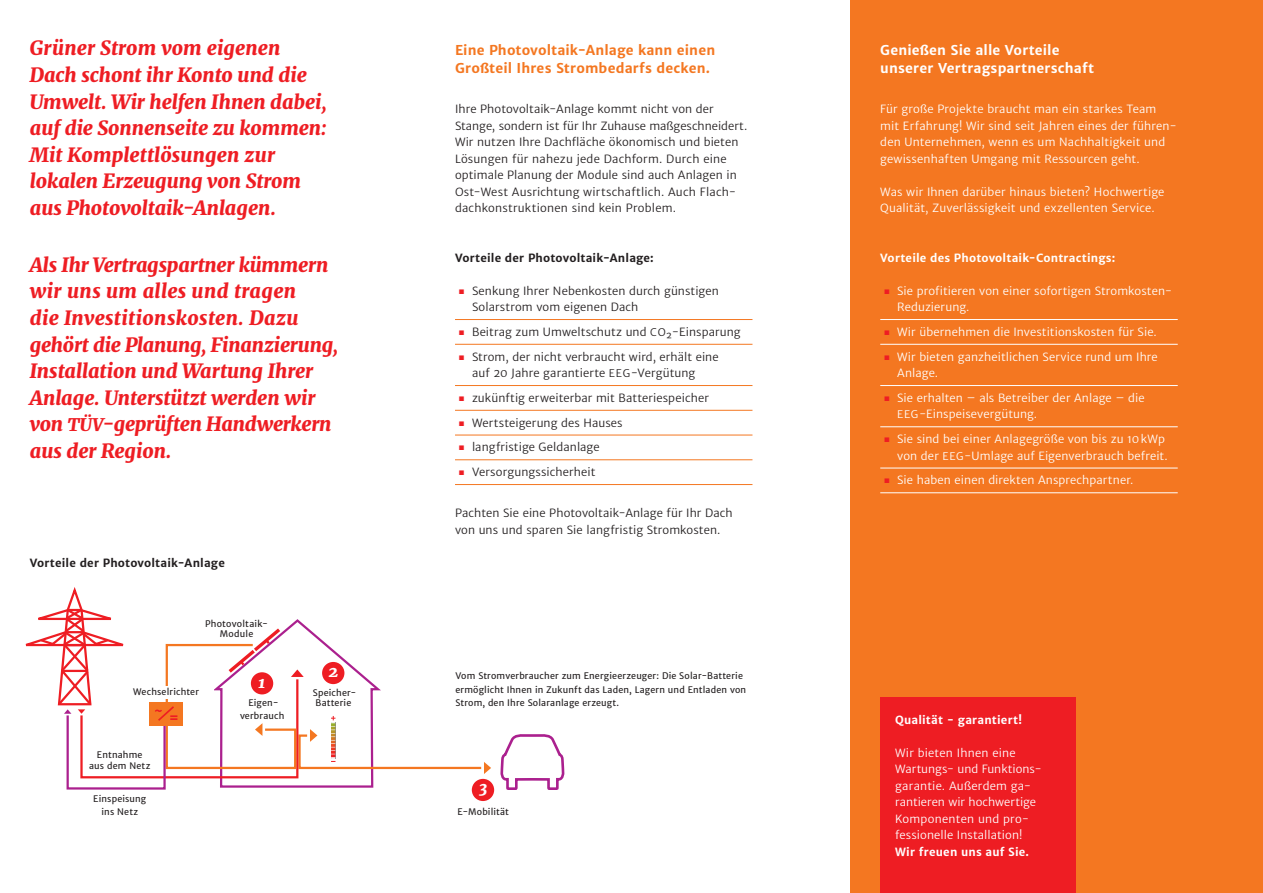
<style>
.page{position:relative;width:1263px;height:893px;background:#fff}
.page>*{position:absolute;margin:0;border:0;box-sizing:border-box;transform-origin:0 0}
.STS_H1_Einleitung_ro{font:italic 800 19.5px/26.7px "Merriweather";color:#ee1d23}
.t1{font:italic 800 16.2px "Merriweather";color:#fff}
.STS_H2_orange{font:700 13.5px/18px "Merriweather Sans";letter-spacing:.01em;color:#f47721}
.STS_H2_weiß{font:700 13.5px/18px "Merriweather Sans";letter-spacing:.01em;color:#fff}
.STS_Fliesstext_schwa{font:11.25px/16.5px "Merriweather Sans";letter-spacing:.01em;color:#231f20}
.STS_Fliesstext_schwa-2{font:11.25px/16.5px "Merriweather Sans";letter-spacing:.01em;color:#fff}
.STS_Fliesstext_weiß{font:11.25px/16.5px "Merriweather Sans";letter-spacing:.01em;color:#fff}
.STS_H3_Auszeichnung{font:700 11.25px "Merriweather Sans";letter-spacing:.015em;color:#231f20}
.STS_Fliesstext_weiß-2{font:700 11.25px "Merriweather Sans";letter-spacing:.015em;color:#fff}
.STS_H3_Auszeichnung-2{font:700 11.25px "Merriweather Sans";letter-spacing:.015em;color:#fff}
.STS_Grafiklegende_Kl{font:9px/10.8px "Merriweather Sans";letter-spacing:.02em;color:#231f20;text-align:center}
.s1{font-size:17.25px}
.s2{color:#ee1d23}
.s3{font-size:10.5px}
</style>
<div class="page">
<div style="left:850px;top:0;width:413px;height:893px;background:#f47721"></div>
<div style="left:880px;top:697px;width:196px;height:196px;background:#ee1d23"></div>
<div style="left:472px;top:779px;width:22px;height:22px;background:#ee1d23;border-radius:50%"></div>
<svg style="left:500px;top:734px;width:65px;height:56px"></svg>
<svg style="left:25px;top:587px;width:466px;height:204px"></svg>
<hr style="left:455px;top:319px;width:297px;height:1px;background:#f47721">
<hr style="left:455px;top:344px;width:297px;height:1px;background:#f47721">
<hr style="left:455px;top:385px;width:297px;height:1px;background:#f47721">
<hr style="left:455px;top:410px;width:297px;height:1px;background:#f47721">
<hr style="left:455px;top:435px;width:297px;height:1px;background:#f47721">
<hr style="left:455px;top:459px;width:297px;height:1px;background:#f47721">
<hr style="left:455px;top:484px;width:297px;height:1px;background:#f47721">
<hr style="left:880px;top:319px;width:298px;height:1px;background:#fff">
<hr style="left:880px;top:344px;width:298px;height:1px;background:#fff">
<hr style="left:880px;top:385px;width:298px;height:1px;background:#fff">
<hr style="left:880px;top:426px;width:298px;height:1px;background:#fff">
<hr style="left:880px;top:468px;width:298px;height:1px;background:#fff">
<hr style="left:880px;top:492px;width:298px;height:1px;background:#fff">
<p class="STS_H1_Einleitung_ro" style="left:30px;top:35px;width:298px">Grüner Strom vom eigenen<br>Dach schont ihr Konto und die<br>Umwelt. Wir helfen Ihnen dabei, auf die Sonnenseite zu kommen:<br>Mit Komplettlösungen zur lokalen Erzeugung von Strom aus Photovoltaik-Anlagen.</p>
<p class="STS_H1_Einleitung_ro" style="left:30px;top:251px;width:310px">Als Ihr Vertragspartner kümmern wir uns um alles und tragen<br>die Investitionskosten. Dazu gehört die Planung, Finanzierung,<br>Installation und Wartung Ihrer<br>Anlage. Unterstützt werden wir von <span class="s1">TÜV</span>-geprüften Handwerkern aus der Region.</p>
<p class="STS_H3_Auszeichnung" style="left:455px;top:251px;width:200px">Vorteile der Photovoltaik-Anlage:</p>
<p class="STS_H2_orange" style="left:455px;top:42px;width:262px">Eine Photovoltaik-Anlage kann einen<br>Großteil Ihres Strombedarfs decken.</p>
<p class="STS_Fliesstext_schwa" style="left:455px;top:101px;width:294px">Ihre Photovoltaik-Anlage kommt nicht von der Stange, sondern ist für Ihr Zuhause maßgeschneidert.<br>Wir nutzen Ihre Dachfläche ökonomisch und bieten Lösungen für nahezu jede Dachform. Durch eine optimale Planung der Module sind auch Anlagen in Ost-West Ausrichtung wirtschaftlich. Auch Flach&shy;dachkonstruktionen sind kein Problem.</p>
<p class="STS_Fliesstext_schwa" style="left:472px;top:282px;width:248px;text-indent:-13px"><span class="s2">■</span> Senkung Ihrer Nebenkosten durch günstigen<br>Solarstrom vom eigenen Dach</p>
<p class="STS_Fliesstext_schwa" style="left:459px;top:324px;width:208px"><span class="s2">■</span> Beitrag zum Umweltschutz und <span class="s3">CO</span></p>
<p class="STS_Fliesstext_schwa" style="left:666px;top:330px;width:8px">²</p>
<p class="STS_Fliesstext_schwa" style="left:672px;top:324px;width:70px">-Einsparung</p>
<p class="STS_Fliesstext_schwa" style="left:472px;top:348px;width:248px;text-indent:-13px"><span class="s2">■</span> Strom, der nicht verbraucht wird, erhält eine auf 20 Jahre garantierte <span class="s3">EEG</span>-Vergütung</p>
<p class="STS_Fliesstext_schwa" style="left:459px;top:390px;width:251px"><span class="s2">■</span> zukünftig erweiterbar mit Batteriespeicher</p>
<p class="STS_Fliesstext_schwa" style="left:459px;top:414px;width:165px"><span class="s2">■</span> Wertsteigerung des Hauses</p>
<p class="STS_Fliesstext_schwa" style="left:459px;top:439px;width:142px"><span class="s2">■</span> langfristige Geldanlage</p>
<p class="STS_Fliesstext_schwa" style="left:459px;top:464px;width:138px"><span class="s2">■</span> Versorgungssicherheit</p>
<p class="STS_Fliesstext_schwa" style="left:455px;top:505px;width:279px">Pachten Sie eine Photovoltaik-Anlage für Ihr Dach von uns und sparen Sie langfristig Stromkosten.</p>
<p class="STS_H3_Auszeichnung" style="left:30px;top:556px;width:197px">Vorteile der Photovoltaik-Anlage</p>
<p class="STS_Grafiklegende_Kl" style="left:205px;top:618px;width:65px">Photovoltaik-<br>Module</p>
<p class="STS_Grafiklegende_Kl" style="left:133px;top:687px;width:67px">Wechselrichter</p>
<p class="STS_Grafiklegende_Kl" style="left:89px;top:749px;width:63px">Entnahme aus dem Netz</p>
<p class="STS_Grafiklegende_Kl" style="left:93px;top:793px;width:55px;line-height:12.3px">Einspeisung ins Netz</p>
<p class="t1" style="left:258px;top:672px;width:9px">1</p>
<p class="STS_Grafiklegende_Kl" style="left:240px;top:697px;width:46px;line-height:12.3px">Eigen&shy;verbrauch</p>
<p class="t1" style="left:328px;top:661px;width:11px">2</p>
<p class="STS_Grafiklegende_Kl" style="left:313px;top:687px;width:45px;text-align:left">Speicher-<br>Batterie</p>
<p class="STS_Grafiklegende_Kl" style="left:455px;top:669px;width:292px;line-height:13.8px;text-align:left">Vom Stromverbraucher zum Energieerzeuger: Die Solar-Batterie ermöglicht Ihnen in Zukunft das Laden, Lagern und Entladen von<br>Strom, den Ihre Solaranlage erzeugt.</p>
<p class="t1" style="left:479px;top:777px;width:10px">3</p>
<p class="STS_Grafiklegende_Kl" style="left:458px;top:806px;width:53px">E-Mobilität</p>
<p class="STS_H2_weiß" style="left:880px;top:42px;width:215px">Genießen Sie alle Vorteile unserer Vertragspartnerschaft</p>
<p class="STS_Fliesstext_schwa-2" style="left:880px;top:101px;width:298px">Für große Projekte braucht man ein starkes Team mit Erfahrung! Wir sind seit Jahren eines der führen&shy;den Unternehmen, wenn es um Nachhaltigkeit und gewissenhaften Umgang mit Ressourcen geht.</p>
<p class="STS_Fliesstext_schwa-2" style="left:880px;top:183px;width:286px">Was wir Ihnen darüber hinaus bieten? Hochwertige<br>Qualität, Zuverlässigkeit und exzellenten Service.</p>
<p class="STS_H3_Auszeichnung-2" style="left:880px;top:251px;width:236px">Vorteile des Photovoltaik-Contractings:</p>
<p class="STS_Fliesstext_schwa-2" style="left:897px;top:282px;width:277px;text-indent:-13px"><span class="s2">■</span> Sie profitieren von einer sofortigen Stromkosten-<br>Reduzierung.</p>
<p class="STS_Fliesstext_schwa-2" style="left:884px;top:324px;width:274px"><span class="s2">■</span> Wir übernehmen die Investitionskosten für Sie.</p>
<p class="STS_Fliesstext_schwa-2" style="left:897px;top:348px;width:262px;text-indent:-13px"><span class="s2">■</span> Wir bieten ganzheitlichen Service rund um Ihre<br>Anlage.</p>
<p class="STS_Fliesstext_schwa-2" style="left:897px;top:390px;width:249px;text-indent:-13px"><span class="s2">■</span> Sie erhalten – als Betreiber der Anlage – die<br><span class="s3">EEG</span>-Einspeisevergütung.</p>
<p class="STS_Fliesstext_schwa-2" style="left:884px;top:431px;width:285px;text-align:right"><span class="s2">■</span> Sie sind bei einer Anlagegröße von bis zu 10kWp von der <span class="s3">EEG</span>-Umlage auf Eigenverbrauch befreit.</p>
<p class="STS_Fliesstext_schwa-2" style="left:884px;top:472px;width:250px"><span class="s2">■</span> Sie haben einen direkten Ansprechpartner.</p>
<p class="STS_Fliesstext_weiß-2" style="left:895px;top:713px;width:128px">Qualität - garantiert!</p>
<p class="STS_Fliesstext_weiß" style="left:895px;top:744px;width:145px">Wir bieten Ihnen eine<br>Wartungs- und Funktions&shy;garantie. Außerdem ga&shy;rantieren wir hochwertige<br>Komponenten und pro&shy;fessionelle Installation!</p>
<p class="STS_Fliesstext_weiß-2" style="left:895px;top:845px;width:135px">Wir freuen uns auf Sie.</p>
</div>
